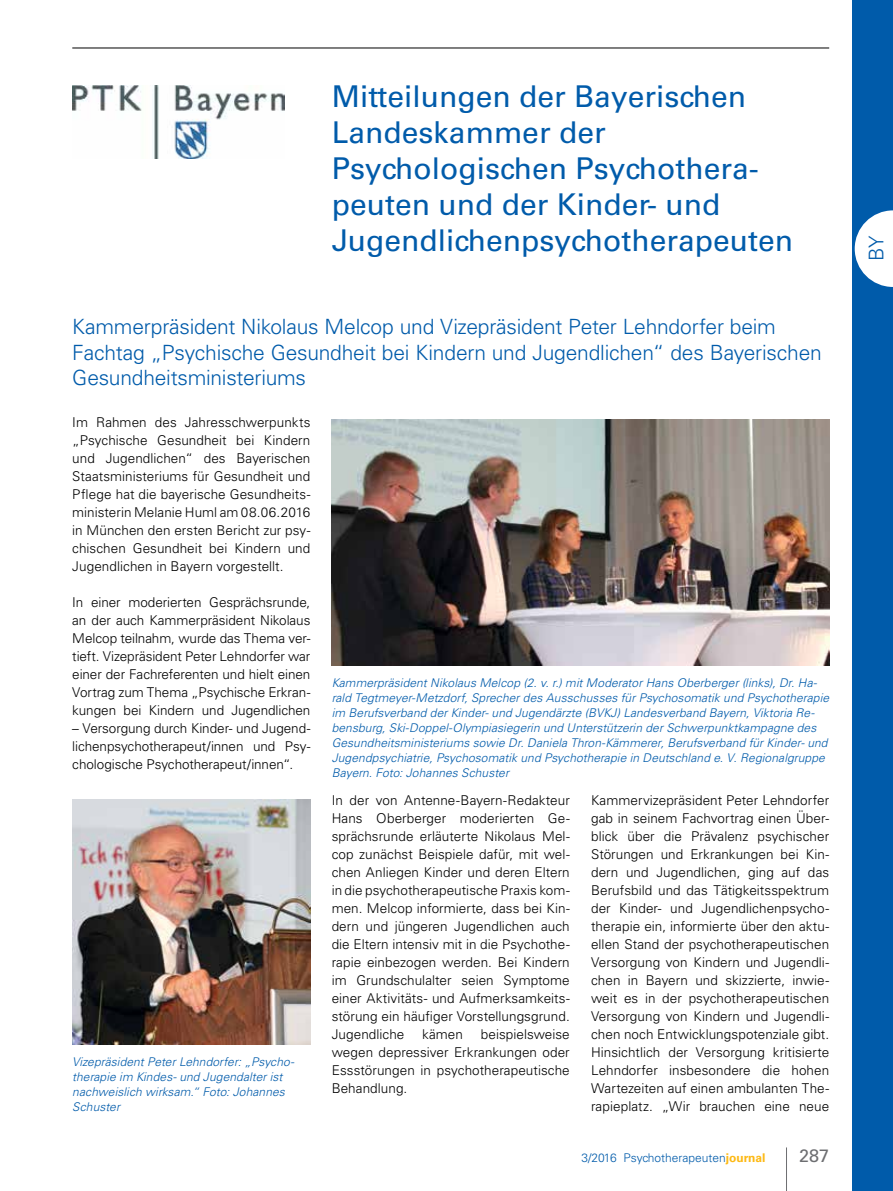
<style>
.page{position:relative;width:893px;height:1191px;background:#fff}
.page>*{position:absolute;margin:0;border:0;box-sizing:border-box;transform-origin:0 0}
.t1{font:30px/36px "Univers LT Std";color:#005baa}
.t2{font:300 21px/25.5px "Univers LT Std";letter-spacing:-.01em;color:#005baa}
.t3{font:300 20.25px "Univers LT Std";color:#005baa}
.t4{font:18px "Univers LT Std";color:#6d6e71}
.t5{font:300 13.5px/18px "Univers LT Std";color:#000;text-align:justify}
.t6{font:italic 300 12px/15px "Univers LT Std";letter-spacing:.01em;color:#005baa}
.t7{font:300 12px "Univers LT Std";color:#005baa}
.s1{font-weight:700;color:#fdb913}
</style>
<div class="page">
<img style="left:332px;top:420px;width:497px;height:245px">
<img style="left:72px;top:799px;width:238px;height:246px">
<hr style="left:72px;top:48px;width:757px;height:1px;background:#000">
<hr style="left:786px;top:1147px;width:1px;height:44px;background:#6d6e71">
<div style="left:853px;top:0;width:40px;height:1191px;background:#005baa"></div>
<svg style="left:855px;top:210px;width:38px;height:77px"></svg>
<img style="left:72px;top:85px;width:213px;height:74px">
<h1 class="t1" style="left:332px;top:78px;width:463px">Mitteilungen der Bayerischen<br>Landeskammer der<br>Psychologischen Psychothera&shy;peuten und der Kinder- und<br>Jugendlichenpsychotherapeuten</h1>
<h2 class="t2" style="left:72px;top:314px;width:751px">Kammerpräsident Nikolaus Melcop und Vizepräsident Peter Lehndorfer beim<br>Fachtag „Psychische Gesundheit bei Kindern und Jugendlichen“ des Bayerischen<br>Gesundheitsministeriums</h2>
<p class="t5" style="left:72px;top:413px;width:240px">Im Rahmen des Jahresschwerpunkts „Psychische Gesundheit bei Kindern und Jugendlichen“ des Bayerischen Staatsministeriums für Gesundheit und Pflege hat die bayerische Gesundheits&shy;ministerin Melanie Huml am 08.06.2016 in München den ersten Bericht zur psy&shy;chischen Gesundheit bei Kindern und Jugendlichen in Bayern vorgestellt.</p>
<p class="t5" style="left:72px;top:593px;width:240px">In einer moderierten Gesprächsrunde, an der auch Kammerpräsident Nikolaus Melcop teilnahm, wurde das Thema ver&shy;tieft. Vizepräsident Peter Lehndorfer war einer der Fachreferenten und hielt einen Vortrag zum Thema „Psychische Erkran&shy;kungen bei Kindern und Jugendlichen</p>
<p class="t5" style="left:72px;top:719px;width:240px">– Versorgung durch Kinder- und Jugend&shy;lichenpsychotherapeut/innen und Psy&shy;chologische Psychotherapeut/innen“.</p>
<p class="t6" style="left:332px;top:675px;width:499px">Kammerpräsident Nikolaus Melcop (2. v. r.) mit Moderator Hans Oberberger (links), Dr. Ha&shy;rald Tegtmeyer-Metzdorf, Sprecher des Ausschusses für Psychosomatik und Psychotherapie im Berufsverband der Kinder- und Jugendärzte (BVKJ) Landesverband Bayern, Viktoria Re&shy;bensburg, Ski-Doppel-Olympiasiegerin und Unterstützerin der Schwerpunktkampagne des Gesundheitsministeriums sowie Dr. Daniela Thron-Kämmerer, Berufsverband für Kinder- und Jugendpsychiatrie, Psychosomatik und Psychotherapie in Deutschland e. V. Regionalgruppe Bayern. Foto: Johannes Schuster</p>
<p class="t5" style="left:332px;top:791px;width:240px">In der von Antenne-Bayern-Redakteur Hans Oberberger moderierten Ge&shy;sprächsrunde erläuterte Nikolaus Mel&shy;cop zunächst Beispiele dafür, mit wel&shy;chen Anliegen Kinder und deren Eltern in die psychotherapeutische Praxis kom&shy;men. Melcop informierte, dass bei Kin&shy;dern und jüngeren Jugendlichen auch die Eltern intensiv mit in die Psychothe&shy;rapie einbezogen werden. Bei Kindern im Grundschulalter seien Symptome einer Aktivitäts- und Aufmerksamkeits&shy;störung ein häufiger Vorstellungsgrund.<br>Jugendliche</p>
<p class="t5" style="left:591px;top:791px;width:240px">Kammervizepräsident Peter Lehndorfer gab in seinem Fachvortrag einen Über&shy;blick über die Prävalenz psychischer Störungen und Erkrankungen bei Kin&shy;dern und Jugendlichen, ging auf das Berufsbild und das Tätigkeitsspektrum der Kinder- und Jugendlichenpsycho&shy;therapie ein, informierte über den aktu&shy;ellen Stand der psychotherapeutischen Versorgung von Kindern und Jugendli&shy;chen in Bayern und skizzierte, inwie&shy;weit es in der psychotherapeutischen Versorgung von Kindern und Jugendli&shy;chen noch Entwicklungspotenziale gibt.<br>Hinsichtlich der Versorgung kritisierte Lehndorfer insbesondere die hohen Wartezeiten auf einen ambulanten The&shy;rapieplatz. „Wir brauchen eine neue</p>
<p class="t7" style="left:581px;top:1150px;width:185px">3/2016 Psychotherapeuten<span class="s1">journal</span></p>
<h3 class="t4" style="left:799px;top:1144px;width:32px">287</h3>
<p class="t5" style="left:332px;top:1025px;width:240px;text-indent:149px">beispielsweise wegen depressiver Erkrankungen oder Essstörungen in psychotherapeutische Behandlung.</p>
<p class="t5" style="left:422px;top:1025px;width:42px">kämen</p>
<p class="t6" style="left:72px;top:1054px;width:224px">Vizepräsident Peter Lehndorfer: „Psycho&shy;therapie im Kindes- und Jugendalter ist nachweislich wirksam.“ Foto: Johannes Schuster</p>
<h3 class="t3" style="left:864px;top:261px;width:27px;rotate:-90deg">BY</h3>
</div>
